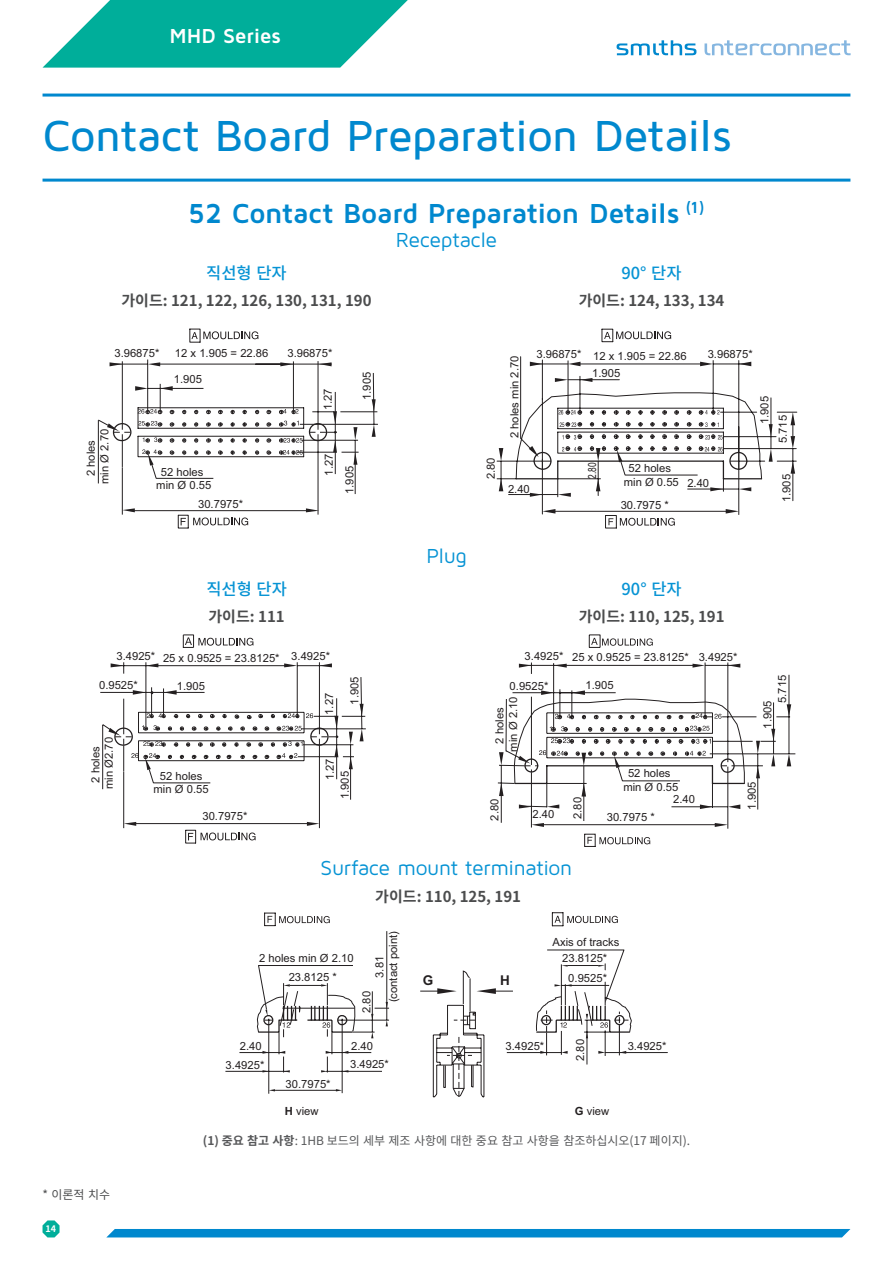
<style>
.page{position:relative;width:893px;height:1263px;background:#fff}
.page>*{position:absolute;margin:0;border:0;box-sizing:border-box;transform-origin:0 0}
.t1{font:500 45px "Maven Pro";letter-spacing:-.015em;color:#0088ce}
.t2{font:700 28.5px "Maven Pro";letter-spacing:-.015em;color:#0088ce}
.t3{font:21px "Maven Pro";letter-spacing:-.015em;color:#0693d4}
.t4{font:700 21px "Maven Pro";letter-spacing:-.01em;color:#fff}
.t5{font:500 16.5px "Noto Sans CJK";color:#0693d4}
.t6{font:700 15px "Noto Sans CJK";color:#4b4c4d}
.t7{font:700 13.5px "Arial";color:#231f20}
.t8{font:12px "Noto Sans CJK";color:#57585a}
.t9{font:12px "Noto Sans CJK";color:#4b4c4d}
.t10{font:11.25px/13.5px "Arial";color:#231f20;text-align:center}
.t11{font:11.25px "Arial";color:#231f20;scale:.75 1}
.t12{font:700 9px "Noto Sans CJK";color:#fff}
.s1{font-weight:700}
</style>
<div class="page">
<svg style="left:43px;top:0;width:365px;height:68px"></svg>
<svg style="left:43px;top:1220px;width:17px;height:17px"></svg>
<div style="left:107px;top:1229px;width:743px;height:8px;background:#0088ce"></div>
<svg style="left:617px;top:40px;width:79px;height:15px"></svg>
<svg style="left:704px;top:40px;width:147px;height:15px"></svg>
<hr style="left:43px;top:179px;width:807px;height:3px;background:#0088ce">
<hr style="left:43px;top:94px;width:807px;height:3px;background:#0088ce">
<svg style="left:107px;top:329px;width:271px;height:196px"></svg>
<svg style="left:497px;top:329px;width:300px;height:199px"></svg>
<svg style="left:604px;top:331px;width:67px;height:8px"></svg>
<svg style="left:620px;top:518px;width:55px;height:8px"></svg>
<svg style="left:529px;top:446px;width:222px;height:51px"></svg>
<hr style="left:568px;top:361px;width:1px;height:49px;background:#231f20">
<svg style="left:100px;top:635px;width:266px;height:209px"></svg>
<svg style="left:188px;top:833px;width:5px;height:7px"></svg>
<svg style="left:201px;top:832px;width:55px;height:8px"></svg>
<svg style="left:183px;top:635px;width:70px;height:13px"></svg>
<svg style="left:497px;top:662px;width:299px;height:167px"></svg>
<svg style="left:584px;top:833px;width:66px;height:14px"></svg>
<svg style="left:589px;top:635px;width:64px;height:13px"></svg>
<svg style="left:499px;top:690px;width:247px;height:106px"></svg>
<svg style="left:225px;top:931px;width:400px;height:141px"></svg>
<svg style="left:257px;top:963px;width:411px;height:135px"></svg>
<svg style="left:264px;top:913px;width:66px;height:13px"></svg>
<svg style="left:552px;top:912px;width:66px;height:14px"></svg>
<h3 class="t4" style="left:169px;top:22px;width:113px">MHD Series</h3>
<h1 class="t1" style="left:43px;top:107px;width:691px">Contact Board Preparation Details</h1>
<h2 class="t2" style="left:188px;top:195px;width:518px">52 Contact Board Preparation Details <sup>(1)</sup></h2>
<h3 class="t3" style="left:396px;top:226px;width:103px">Receptacle</h3>
<h3 class="t5" style="left:206px;top:264px;width:82px">직선형 단자</h3>
<h3 class="t5" style="left:621px;top:264px;width:62px">90° 단자</h3>
<h3 class="t6" style="left:121px;top:292px;width:252px">가이드: 121, 122, 126, 130, 131, 190</h3>
<h3 class="t6" style="left:579px;top:292px;width:147px">가이드: 124, 133, 134</h3>
<p class="t10" style="left:114px;top:346px;width:47px">3.96875*</p>
<p class="t10" style="left:175px;top:347px;width:95px">12 x 1.905 = 22.86</p>
<p class="t10" style="left:287px;top:347px;width:47px">3.96875*</p>
<p class="t10" style="left:174px;top:373px;width:30px">1.905</p>
<p class="t10" style="left:84px;top:484px;width:57px;rotate:-90deg">2 holes min Ø 2.70</p>
<p class="t10" style="left:161px;top:465px;width:44px">52 holes</p>
<p class="t10" style="left:156px;top:479px;width:57px">min Ø 0.55</p>
<p class="t10" style="left:198px;top:497px;width:47px">30.7975*</p>
<p class="t10" style="left:321px;top:410px;width:23px;rotate:-90deg">1.27</p>
<p class="t10" style="left:322px;top:475px;width:23px;rotate:-90deg">1.27</p>
<p class="t10" style="left:360px;top:400px;width:30px;rotate:-90deg">1.905</p>
<p class="t10" style="left:343px;top:494px;width:30px;rotate:-90deg">1.905</p>
<p class="t10" style="left:536px;top:347px;width:47px">3.96875*</p>
<p class="t10" style="left:508px;top:438px;width:84px;rotate:-90deg">2 holes min 2.70</p>
<p class="t10" style="left:593px;top:350px;width:95px">12 x 1.905 = 22.86</p>
<p class="t10" style="left:708px;top:348px;width:47px">3.96875*</p>
<p class="t10" style="left:592px;top:367px;width:30px">1.905</p>
<p class="t10" style="left:758px;top:424px;width:30px;rotate:-90deg">1.905</p>
<p class="t10" style="left:484px;top:479px;width:23px;rotate:-90deg">2.80</p>
<p class="t10" style="left:624px;top:462px;width:57px">52 holes min Ø 0.55</p>
<p class="t11" style="left:585px;top:479px;width:23px;rotate:-90deg">2.80</p>
<p class="t10" style="left:508px;top:482px;width:23px">2.40</p>
<p class="t10" style="left:621px;top:498px;width:50px">30.7975 *</p>
<p class="t10" style="left:687px;top:477px;width:23px">2.40</p>
<p class="t10" style="left:776px;top:443px;width:30px;rotate:-90deg">5.715</p>
<p class="t10" style="left:780px;top:502px;width:30px;rotate:-90deg">1.905</p>
<h3 class="t3" style="left:426px;top:542px;width:42px">Plug</h3>
<h3 class="t5" style="left:206px;top:580px;width:82px">직선형 단자</h3>
<h3 class="t5" style="left:622px;top:580px;width:62px">90° 단자</h3>
<h3 class="t6" style="left:208px;top:608px;width:78px">가이드: 111</h3>
<h3 class="t6" style="left:579px;top:608px;width:147px">가이드: 110, 125, 191</h3>
<p class="t10" style="left:116px;top:651px;width:215px">3.4925* 25 x 0.9525 = 23.8125* 3.4925*</p>
<p class="t10" style="left:99px;top:679px;width:40px">0.9525*</p>
<p class="t10" style="left:177px;top:679px;width:30px">1.905</p>
<p class="t10" style="left:322px;top:715px;width:23px;rotate:-90deg">1.27</p>
<p class="t10" style="left:348px;top:705px;width:30px;rotate:-90deg">1.905</p>
<p class="t10" style="left:89px;top:789px;width:53px;rotate:-90deg">2 holes min Ø2.70</p>
<p class="t10" style="left:154px;top:769px;width:57px">52 holes min Ø 0.55</p>
<p class="t10" style="left:202px;top:809px;width:47px">30.7975*</p>
<p class="t10" style="left:323px;top:780px;width:23px;rotate:-90deg">1.27</p>
<p class="t10" style="left:338px;top:799px;width:30px;rotate:-90deg">1.905</p>
<p class="t10" style="left:525px;top:650px;width:40px">3.4925*</p>
<p class="t10" style="left:572px;top:650px;width:167px">25 x 0.9525 = 23.8125* 3.4925*</p>
<p class="t10" style="left:510px;top:679px;width:40px">0.9525*</p>
<p class="t10" style="left:585px;top:678px;width:30px">1.905</p>
<p class="t10" style="left:493px;top:752px;width:57px;rotate:-90deg">2 holes min Ø 2.10</p>
<p class="t10" style="left:488px;top:821px;width:23px;rotate:-90deg">2.80</p>
<p class="t10" style="left:533px;top:807px;width:23px">2.40</p>
<p class="t10" style="left:571px;top:819px;width:23px;rotate:-90deg">2.80</p>
<p class="t10" style="left:623px;top:767px;width:57px">52 holes min Ø 0.55</p>
<p class="t10" style="left:607px;top:810px;width:50px">30.7975 *</p>
<p class="t10" style="left:673px;top:792px;width:23px">2.40</p>
<p class="t10" style="left:776px;top:703px;width:30px;rotate:-90deg">5.715</p>
<p class="t10" style="left:761px;top:729px;width:30px;rotate:-90deg">1.905</p>
<p class="t10" style="left:745px;top:810px;width:30px;rotate:-90deg">1.905</p>
<h3 class="t3" style="left:321px;top:855px;width:253px">Surface mount termination</h3>
<h3 class="t6" style="left:375px;top:888px;width:147px">가이드: 110, 125, 191</h3>
<p class="t10" style="left:259px;top:951px;width:96px">2 holes min Ø 2.10</p>
<p class="t10" style="left:289px;top:971px;width:50px">23.8125 *</p>
<p class="t10" style="left:373px;top:1002px;width:73px;rotate:-90deg">3.81<br>(contact point)</p>
<p class="t10" style="left:360px;top:1013px;width:23px;rotate:-90deg">2.80</p>
<p class="t10" style="left:240px;top:1039px;width:23px">2.40</p>
<p class="t10" style="left:351px;top:1039px;width:23px">2.40</p>
<p class="t10" style="left:226px;top:1058px;width:40px">3.4925*</p>
<p class="t10" style="left:286px;top:1077px;width:47px">30.7975*</p>
<p class="t10" style="left:350px;top:1058px;width:40px">3.4925*</p>
<p class="t7" style="left:423px;top:971px;width:12px">G</p>
<p class="t7" style="left:500px;top:971px;width:11px">H</p>
<p class="t10" style="left:553px;top:935px;width:68px">Axis of tracks</p>
<p class="t10" style="left:568px;top:972px;width:40px">0.9525*</p>
<p class="t10" style="left:562px;top:951px;width:47px">23.8125*</p>
<p class="t10" style="left:573px;top:1061px;width:23px;rotate:-90deg">2.80</p>
<p class="t10" style="left:506px;top:1039px;width:40px">3.4925*</p>
<p class="t10" style="left:628px;top:1039px;width:40px">3.4925*</p>
<p class="t10" style="left:285px;top:1105px;width:35px"><span class="s1">H</span> view</p>
<p class="t10" style="left:575px;top:1105px;width:36px"><span class="s1">G</span> view</p>
<p class="t8" style="left:203px;top:1134px;width:489px"><span class="s1">(1) 중요 참고 사항</span>: 1HB 보드의 세부 제조 사항에 대한 중요 참고 사항을 참조하십시오(17 페이지).</p>
<p class="t9" style="left:43px;top:1188px;width:69px">* 이론적 치수</p>
<p class="t12" style="left:45px;top:1224px;width:12px">14</p>
</div>
